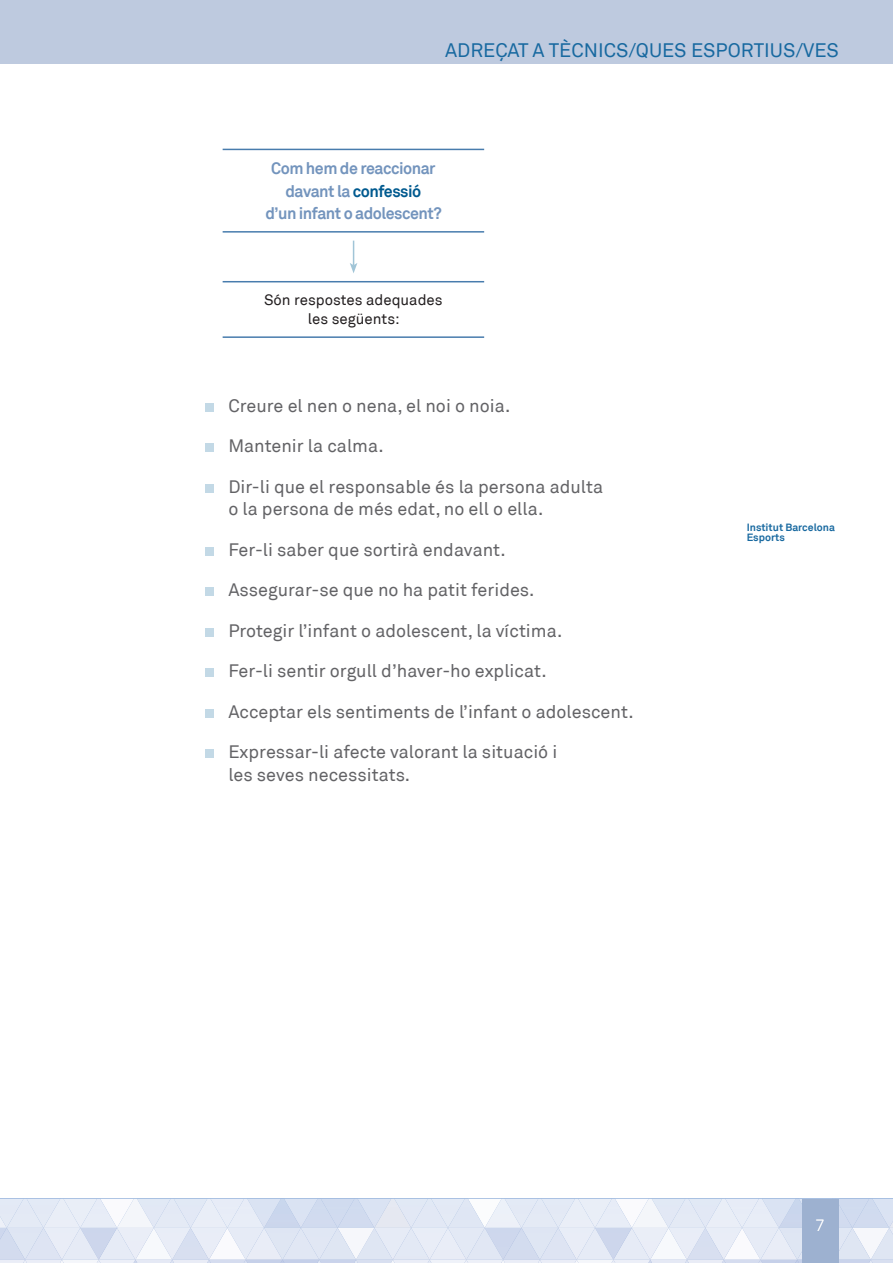
<style>
.page{position:relative;width:893px;height:1263px;background:#fff}
.page>*{position:absolute;margin:0;border:0;box-sizing:border-box;transform-origin:0 0}
.t1{font:700 55.5px "Akkurat";color:#c3d9e6}
.t2{font:19.5px "Akkurat";color:#1869a0}
.t3{font:18px/22.5px "Akkurat";color:#636366}
.t4{font:700 16.5px/22.5px "Akkurat";letter-spacing:-.03em;color:#7394bd;text-align:center}
.t5{font:300 16.5px "Akkurat";color:#fff}
.t6{font:15px/19.5px "Akkurat";color:#231f20;text-align:center}
.t7{font:700 10.5px/10.5px "Akkurat";color:#1869a0}
.s1{color:#015a8f}
</style>
<div class="page">
<div style="left:0;top:0;width:893px;height:64px;background:#becadf"></div>
<svg style="left:0;top:1199px;width:893px;height:64px;background:#e2e8f4"></svg>
<div style="left:802px;top:1199px;width:37px;height:64px;background:#9db1d0"></div>
<hr style="left:223px;top:149px;width:261px;height:1px;background:#487cad">
<hr style="left:223px;top:231px;width:261px;height:2px;background:#487cad">
<svg style="left:350px;top:241px;width:7px;height:32px"></svg>
<hr style="left:223px;top:281px;width:261px;height:1px;background:#487cad">
<hr style="left:223px;top:336px;width:261px;height:2px;background:#487cad">
<p class="t2" style="left:445px;top:38px;width:395px">ADREÇAT A TÈCNICS/QUES ESPORTIUS/VES</p>
<p class="t4" style="left:265px;top:157px;width:178px">Com hem de reaccionar davant la <span class="s1">confessió<br></span>d’un infant o adolescent?</p>
<p class="t6" style="left:264px;top:290px;width:180px">Són respostes adequades les següents:</p>
<h1 class="t1" style="left:201px;top:369px;width:19px">·</h1>
<p class="t3" style="left:228px;top:395px;width:283px">Creure el nen o nena, el noi o noia.</p>
<h1 class="t1" style="left:201px;top:410px;width:19px">·</h1>
<p class="t3" style="left:228px;top:435px;width:157px">Mantenir la calma.</p>
<h1 class="t1" style="left:201px;top:450px;width:19px">·</h1>
<p class="t3" style="left:228px;top:476px;width:376px">Dir-li que el responsable és la persona adulta o la persona de més edat, no ell o ella.</p>
<h1 class="t1" style="left:201px;top:513px;width:19px">·</h1>
<p class="t3" style="left:228px;top:539px;width:279px">Fer-li saber que sortirà endavant.</p>
<h1 class="t1" style="left:201px;top:554px;width:19px">·</h1>
<p class="t3" style="left:228px;top:579px;width:307px">Assegurar-se que no ha patit ferides.</p>
<h1 class="t1" style="left:201px;top:594px;width:19px">·</h1>
<p class="t3" style="left:228px;top:620px;width:335px">Protegir l’infant o adolescent, la víctima.</p>
<h1 class="t1" style="left:201px;top:635px;width:19px">·</h1>
<p class="t3" style="left:228px;top:660px;width:320px">Fer-li sentir orgull d’haver-ho explicat.</p>
<h1 class="t1" style="left:201px;top:675px;width:19px">·</h1>
<p class="t3" style="left:228px;top:701px;width:407px">Acceptar els sentiments de l’infant o adolescent.</p>
<h1 class="t1" style="left:201px;top:716px;width:19px">·</h1>
<p class="t3" style="left:228px;top:741px;width:330px">Expressar-li afecte valorant la situació i les seves necessitats.</p>
<p class="t7" style="left:747px;top:522px;width:90px">Institut Barcelona<br>Esports</p>
<p class="t5" style="left:815px;top:1215px;width:11px">7</p>
</div>
